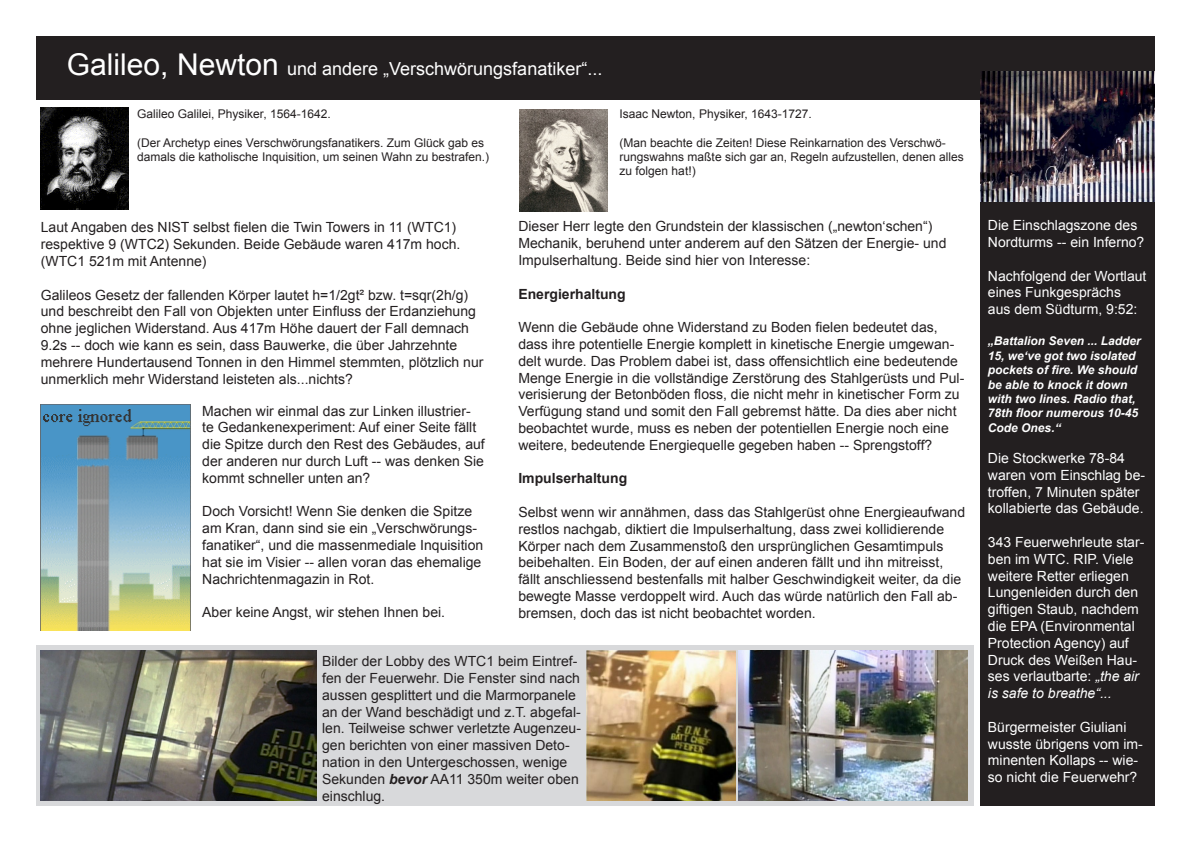
<style>
.page{position:relative;width:1191px;height:842px;background:#fff}
.page>*{position:absolute;margin:0;border:0;box-sizing:border-box;transform-origin:0 0}
.t1{font:18px "Arial";color:#fff}
.t2{font:14px/16.8px "Arial";color:#231f20}
.t3{font:14px/16.8px "Arial";color:#fff}
.t4{font:700 14px "Arial";color:#231f20}
.t5{font:12px/14.4px "Arial";color:#231f20}
.t6{font:italic 700 12px/14.4px "Arial";color:#fff}
.s1{font-size:30px}
.s2{font-weight:700;font-style:italic}
.s3{font-style:italic}
</style>
<div class="page">
<div style="left:36px;top:36px;width:1119px;height:63px;background:#231f20"></div>
<img style="left:41px;top:108px;width:87px;height:102px">
<img style="left:519px;top:109px;width:89px;height:102px">
<img style="left:41px;top:405px;width:149px;height:225px">
<div style="left:36px;top:645px;width:937px;height:161px;background:#d8d9db"></div>
<img style="left:980px;top:71px;width:175px;height:132px">
<img style="left:586px;top:651px;width:149px;height:150px">
<img style="left:41px;top:651px;width:275px;height:150px">
<img style="left:738px;top:651px;width:229px;height:150px">
<div style="left:980px;top:203px;width:175px;height:603px;background:#231f20"></div>
<p class="t1" style="left:67px;top:57px;width:537px"><span class="s1">Galileo, Newton</span> und andere „Verschwörungsfanatiker“...</p>
<p class="t5" style="left:137px;top:107px;width:195px">Galileo Galilei, Physiker, 1564-1642.</p>
<p class="t5" style="left:137px;top:135px;width:353px">(Der Archetyp eines Verschwörungsfanatikers. Zum Glück gab es damals die katholische Inquisition, um seinen Wahn zu bestrafen.)</p>
<p class="t5" style="left:619px;top:107px;width:194px">Isaac Newton, Physiker, 1643-1727.</p>
<p class="t5" style="left:619px;top:135px;width:346px">(Man beachte die Zeiten! Diese Reinkarnation des Verschwö&shy;rungswahns maßte sich gar an, Regeln aufzustellen, denen alles zu folgen hat!)</p>
<p class="t2" style="left:41px;top:219px;width:421px">Laut Angaben des NIST selbst fielen die Twin Towers in 11 (WTC1) respektive 9 (WTC2) Sekunden. Beide Gebäude waren 417m hoch. (WTC1 521m mit Antenne)</p>
<p class="t2" style="left:41px;top:286px;width:444px">Galileos Gesetz der fallenden Körper lautet h=1/2gt² bzw. t=sqr(2h/g) und beschreibt den Fall von Objekten unter Einfluss der Erdanziehung ohne jeglichen Widerstand. Aus 417m Höhe dauert der Fall demnach 9.2s -- doch wie kann es sein, dass Bauwerke, die über Jahrzehnte mehrere Hundertausend Tonnen in den Himmel stemmten, plötzlich nur unmerklich mehr Widerstand leisteten als...nichts?</p>
<p class="t2" style="left:202px;top:402px;width:284px">Machen wir einmal das zur Linken illustrier&shy;te Gedankenexperiment: Auf einer Seite fällt die Spitze durch den Rest des Gebäudes, auf der anderen nur durch Luft -- was denken Sie kommt schneller unten an?</p>
<p class="t2" style="left:202px;top:503px;width:282px">Doch Vorsicht! Wenn Sie denken die Spitze am Kran, dann sind sie ein „Verschwörungs&shy;fanatiker“, und die massenmediale Inquisition hat sie im Visier -- allen voran das ehemalige Nachrichtenmagazin in Rot.</p>
<p class="t2" style="left:202px;top:604px;width:244px">Aber keine Angst, wir stehen Ihnen bei.</p>
<p class="t2" style="left:518px;top:218px;width:430px">Dieser Herr legte den Grundstein der klassischen („newton‘schen“)<br>Mechanik, beruhend unter anderem auf den Sätzen der Energie- und<br>Impulserhaltung. Beide sind hier von Interesse:</p>
<p class="t4" style="left:518px;top:284px;width:109px">Energierhaltung</p>
<p class="t2" style="left:518px;top:319px;width:447px">Wenn die Gebäude ohne Widerstand zu Boden fielen bedeutet das, dass ihre potentielle Energie komplett in kinetische Energie umgewan&shy;delt wurde. Das Problem dabei ist, dass offensichtlich eine bedeutende Menge Energie in die vollständige Zerstörung des Stahlgerüsts und Pul&shy;verisierung der Betonböden floss, die nicht mehr in kinetischer Form zu Verfügung stand und somit den Fall gebremst hätte. Da dies aber nicht beobachtet wurde, muss es neben der potentiellen Energie noch eine weitere, bedeutende Energiequelle gegeben haben -- Sprengstoff?</p>
<p class="t4" style="left:518px;top:469px;width:110px">Impulserhaltung</p>
<p class="t2" style="left:518px;top:504px;width:448px">Selbst wenn wir annähmen, dass das Stahlgerüst ohne Energieaufwand restlos nachgab, diktiert die Impulserhaltung, dass zwei kollidierende Körper nach dem Zusammenstoß den ursprünglichen Gesamtimpuls beibehalten. Ein Boden, der auf einen anderen fällt und ihn mitreisst, fällt anschliessend bestenfalls mit halber Geschwindigkeit weiter, da die bewegte Masse verdoppelt wird. Auch das würde natürlich den Fall ab&shy;bremsen, doch das ist nicht beobachtet worden.</p>
<p class="t2" style="left:322px;top:653px;width:260px">Bilder der Lobby des WTC1 beim Eintref&shy;fen der Feuerwehr. Die Fenster sind nach aussen gesplittert und die Marmorpanele an der Wand beschädigt und z.T. abgefal&shy;len. Teilweise schwer verletzte Augenzeu&shy;gen berichten von einer massiven Deto&shy;nation in den Untergeschossen, wenige Sekunden <span class="s2">bevor</span> AA11 350m weiter oben einschlug.</p>
<p class="t3" style="left:988px;top:217px;width:158px">Die Einschlagszone des<br>Nordturms -- ein Inferno?</p>
<p class="t3" style="left:988px;top:267px;width:160px">Nachfolgend der Wortlaut eines Funkgesprächs aus dem Südturm, 9:52:</p>
<p class="t6" style="left:988px;top:334px;width:154px">„Battalion Seven ... Ladder<br>15, we‘ve got two isolated pockets of fire. We should be able to knock it down with two lines. Radio that,<br>78th floor numerous 10-45<br>Code Ones.“</p>
<p class="t3" style="left:988px;top:450px;width:159px">Die Stockwerke 78-84 waren vom Einschlag be&shy;troffen, 7 Minuten später kollabierte das Gebäude.</p>
<p class="t3" style="left:988px;top:534px;width:158px">343 Feuerwehrleute star&shy;ben im WTC. RIP. Viele weitere Retter erliegen<br>Lungenleiden durch den giftigen Staub, nachdem die EPA (Environmental<br>Protection Agency) auf<br>Druck des Weißen Hau&shy;ses verlautbarte: <span class="s3">„the air is safe to breathe“...</span></p>
<p class="t3" style="left:988px;top:719px;width:156px">Bürgermeister Giuliani wusste übrigens vom im&shy;minenten Kollaps -- wie&shy;so nicht die Feuerwehr?</p>
</div>
